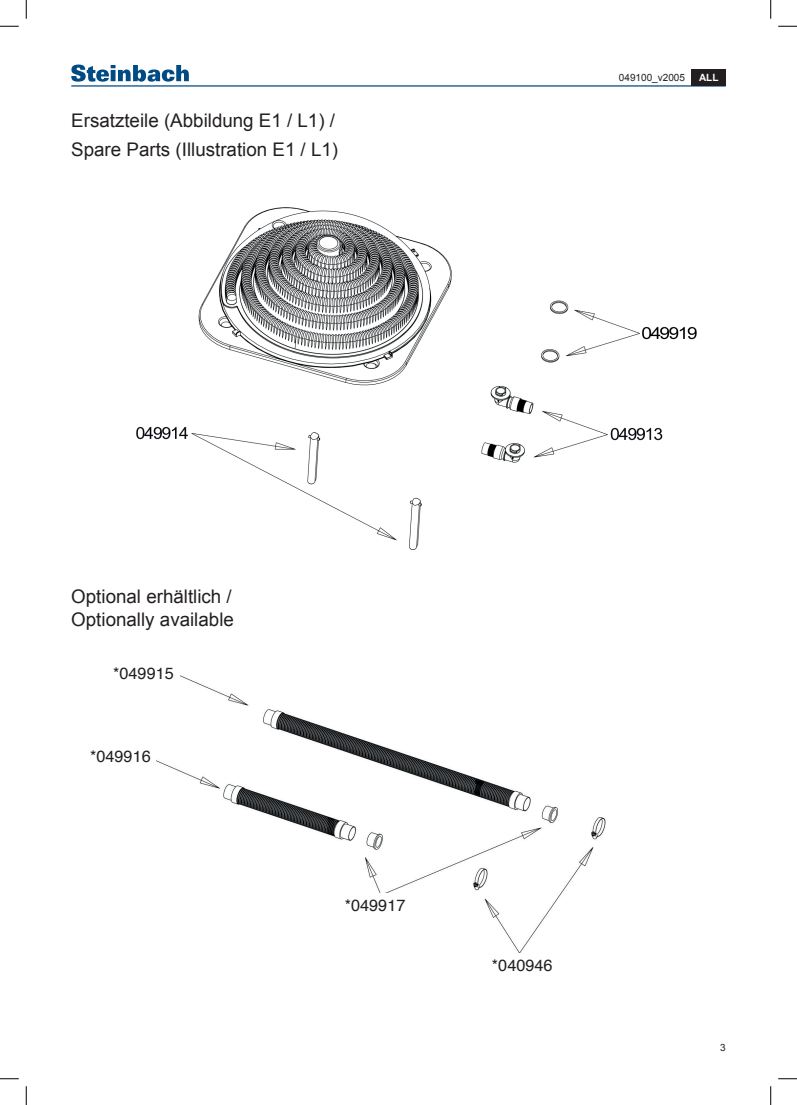
<style>
.page{position:relative;width:797px;height:1105px;background:#fff}
.page>*{position:absolute;margin:0;border:0;box-sizing:border-box;transform-origin:0 0}
.t1{font:18.75px/22.5px "Arial";color:#231f20}
.t2{font:16.25px "Helvetica";color:#231f20}
.t3{font:10px "Arial";color:#231f20}
.t4{font:700 10px "Arial";color:#fff}
</style>
<div class="page">
<svg style="left:71px;top:65px;width:118px;height:17px"></svg>
<hr style="left:71px;top:85px;width:654px;height:2px;background:#004b84">
<div style="left:691px;top:69px;width:34px;height:16px;background:#231f20"></div>
<img style="left:136px;top:207px;width:561px;height:343px">
<div style="left:85px;top:498px;width:186px;height:67px;background:#fff"></div>
<img style="left:156px;top:675px;width:450px;height:278px">
<div style="left:108px;top:661px;width:71px;height:23px;background:#fff"></div>
<div style="left:339px;top:893px;width:72px;height:23px;background:#fff"></div>
<div style="left:329px;top:636px;width:186px;height:67px;background:#fff"></div>
<svg style="left:0;top:25px;width:19px;height:2px"></svg>
<svg style="left:778px;top:25px;width:19px;height:2px"></svg>
<svg style="left:0;top:1078px;width:19px;height:1px"></svg>
<svg style="left:778px;top:1078px;width:19px;height:1px"></svg>
<svg style="left:25px;top:0;width:2px;height:19px"></svg>
<svg style="left:25px;top:1086px;width:2px;height:19px"></svg>
<svg style="left:770px;top:0;width:1px;height:19px"></svg>
<svg style="left:770px;top:1086px;width:1px;height:19px"></svg>
<p class="t1" style="left:71px;top:106px;width:268px;line-height:29.6px">Ersatzteile (Abbildung E1 / L1) /<br>Spare Parts (Illustration E1 / L1)</p>
<p class="t3" style="left:619px;top:71px;width:68px">049100_v2005</p>
<p class="t4" style="left:699px;top:71px;width:21px">ALL</p>
<p class="t1" style="left:71px;top:586px;width:164px">Optional erhältlich /<br>Optionally available</p>
<p class="t2" style="left:113px;top:660px;width:62px">*049915</p>
<p class="t2" style="left:90px;top:744px;width:62px">*049916</p>
<p class="t2" style="left:345px;top:892px;width:62px">*049917</p>
<p class="t2" style="left:492px;top:952px;width:62px">*040946</p>
<p class="t3" style="left:720px;top:1041px;width:7px">3</p>
</div>
